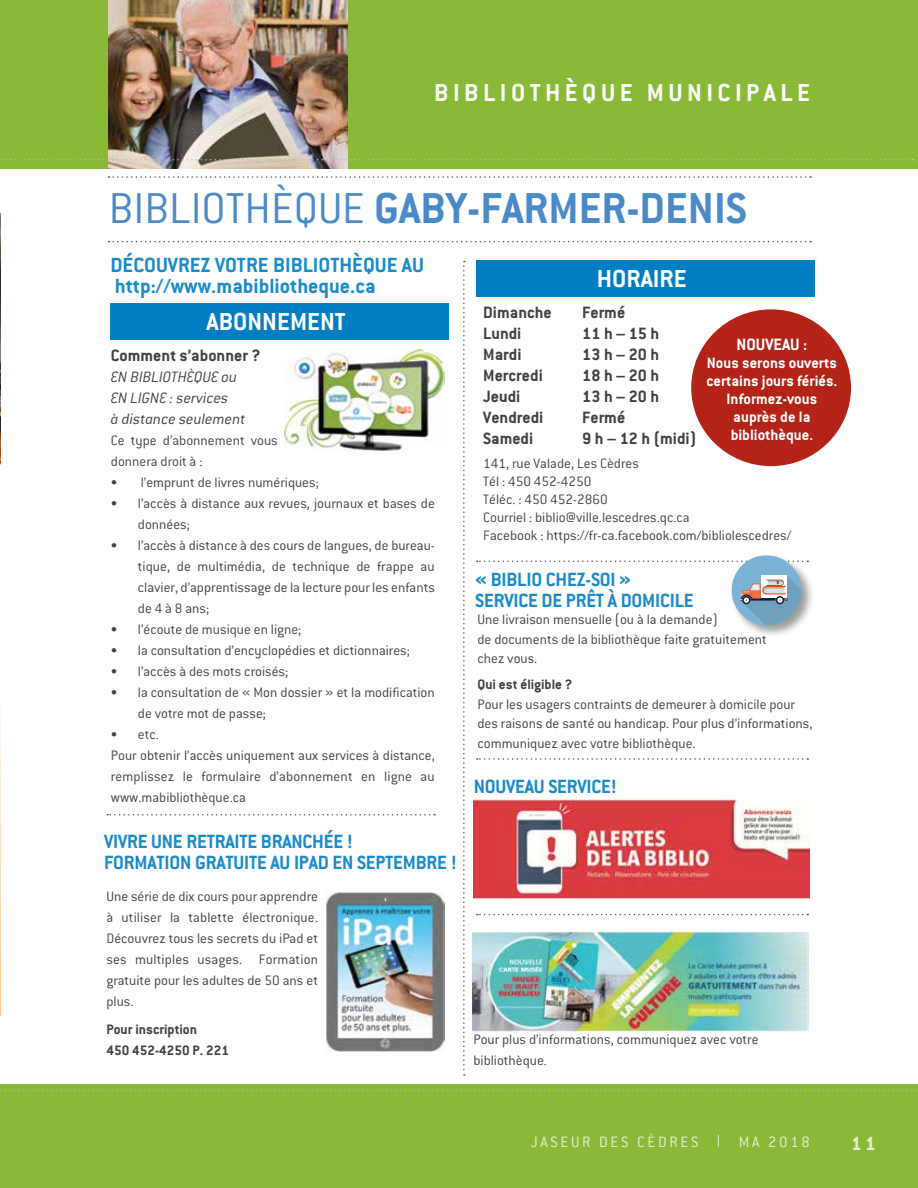
<style>
.page{position:relative;width:918px;height:1188px;background:#fff}
.page>*{position:absolute;margin:0;border:0;box-sizing:border-box;transform-origin:0 0}
.t1{font:700 47.55px "Conduit ITC";color:#4a8ac8}
.t2{font:700 27px "Conduit ITC";letter-spacing:.165em;color:#fff}
.t3{font:700 27px "Conduit ITC";color:#fff}
.t4{font:700 22.5px/21px "Conduit ITC";color:#1a8ac9}
.t5{font:700 21px/21px "Conduit ITC";letter-spacing:-.01em;color:#1a8ac9}
.t6{font:700 21px "Conduit ITC";color:#e8f0da}
.t7{font:700 18px "Conduit ITC";color:#414042}
.t8{font:700 18px "Conduit ITC";color:#fff}
.t9{font:700 16.5px/18px "Conduit ITC";color:#fff;text-align:center}
.t10{font:italic 300 16.5px/21px "Conduit ITC";color:#414042}
.t11{font:300 16.5px "Conduit ITC";letter-spacing:.165em;color:#e8f0da}
.t12{font:300 15px/21px "Conduit ITC";color:#414042}
.t13{font:700 15px/21px "Conduit ITC";color:#414042}
.s1{font-weight:300}
.s2{font-family:"Helvetica"}
</style>
<div class="page">
<div style="left:0;top:0;width:918px;height:169px;background:#8ab937"></div>
<div style="left:0;top:1084px;width:918px;height:104px;background:#8ab937"></div>
<img style="left:108px;top:0;width:239px;height:169px">
<svg style="left:0;top:703px;width:1px;height:313px"></svg>
<img style="left:0;top:213px;width:1px;height:251px">
<svg style="left:0;top:1090px;width:918px;height:1px"></svg>
<svg style="left:0;top:159px;width:918px;height:2px"></svg>
<div style="left:110px;top:304px;width:339px;height:36px;background:#007dc3"></div>
<div style="left:476px;top:261px;width:338px;height:36px;background:#007dc3"></div>
<svg style="left:463px;top:261px;width:2px;height:815px"></svg>
<svg style="left:109px;top:176px;width:702px;height:2px"></svg>
<svg style="left:109px;top:241px;width:702px;height:1px"></svg>
<img style="left:285px;top:349px;width:159px;height:101px">
<svg style="left:107px;top:814px;width:328px;height:2px"></svg>
<svg style="left:477px;top:758px;width:331px;height:2px"></svg>
<svg style="left:477px;top:914px;width:331px;height:1px"></svg>
<img style="left:326px;top:891px;width:118px;height:160px">
<div style="left:730px;top:554px;width:85px;height:85px;background:#000;opacity:.39"></div>
<svg style="left:477px;top:555px;width:331px;height:70px"></svg>
<img style="left:474px;top:800px;width:336px;height:99px">
<img style="left:472px;top:932px;width:336px;height:99px">
<div style="left:691px;top:309px;width:160px;height:157px;background:#b32317;border-radius:50%"></div>
<h2 class="t2" style="left:434px;top:76px;width:377px">BIBLIOTHÈQUE MUNICIPALE</h2>
<h1 class="t1" style="left:109px;top:181px;width:640px"><span class="s1">BIBLIOTHÈQUE</span> GABY-FARMER-DENIS</h1>
<h3 class="t4" style="left:110px;top:254px;width:315px">DÉCOUVREZ VOTRE BIBLIOTHÈQUE AU http://www.mabibliotheque.ca</h3>
<h2 class="t3" style="left:207px;top:306px;width:141px">ABONNEMENT</h2>
<p class="t7" style="left:111px;top:345px;width:151px">Comment s’abonner ?</p>
<p class="t10" style="left:111px;top:366px;width:136px">EN BIBLIOTHÈQUE ou<br>EN LIGNE : services<br>à distance seulement</p>
<p class="t12" style="left:111px;top:430px;width:168px">Ce type d’abonnement vous donnera droit à :</p>
<p class="t12" style="left:111px;top:472px;width:209px">• l’emprunt de livres numériques;</p>
<p class="t12" style="left:138px;top:493px;width:299px;text-indent:-27px">• l’accès à distance aux revues, journaux et bases de données;</p>
<p class="t12" style="left:138px;top:535px;width:299px;text-align:justify;text-indent:-27px">• l’accès à distance à des cours de langues, de bureau&shy;tique, de multimédia, de technique de frappe au clavier, d’apprentissage de la lecture pour les enfants de 4 à 8 ans;</p>
<p class="t12" style="left:111px;top:619px;width:192px">• l’écoute de musique en ligne;</p>
<p class="t12" style="left:111px;top:640px;width:301px">• la consultation d’encyclopédies et dictionnaires;</p>
<p class="t12" style="left:111px;top:661px;width:179px">• l’accès à des mots croisés;</p>
<p class="t12" style="left:138px;top:682px;width:298px;text-indent:-27px">• la consultation de « Mon dossier » et la modification de votre mot de passe;</p>
<p class="t12" style="left:111px;top:724px;width:325px">• etc.<br>Pour obtenir l’accès uniquement aux services à distance, remplissez le formulaire d’abonnement en ligne au www.mabibliothèque.ca</p>
<h3 class="t5" style="left:104px;top:830px;width:354px">VIVRE UNE RETRAITE BRANCHÉE !<br>FORMATION GRATUITE AU IPAD EN SEPTEMBRE !</h3>
<p class="t12" style="left:106px;top:886px;width:213px;text-align:justify">Une série de dix cours pour apprendre à utiliser la tablette électronique.<br>Découvrez tous les secrets du iPad et ses multiples usages. Formation gratuite pour les adultes de 50 ans et plus.</p>
<p class="t13" style="left:106px;top:1019px;width:124px">Pour inscription<br>450 452-4250 P. 221</p>
<h2 class="t3" style="left:597px;top:263px;width:91px">HORAIRE</h2>
<p class="t7" style="left:483px;top:302px;width:70px">Dimanche</p>
<p class="t7" style="left:582px;top:302px;width:45px">Fermé</p>
<p class="t7" style="left:483px;top:323px;width:40px">Lundi</p>
<p class="t7" style="left:582px;top:323px;width:79px">11 h – 15 h</p>
<p class="t7" style="left:483px;top:344px;width:40px">Mardi</p>
<p class="t7" style="left:582px;top:344px;width:79px">13 h – 20 h</p>
<p class="t7" style="left:483px;top:365px;width:61px">Mercredi</p>
<p class="t7" style="left:582px;top:365px;width:79px">18 h – 20 h</p>
<p class="t7" style="left:483px;top:386px;width:39px">Jeudi</p>
<p class="t7" style="left:582px;top:386px;width:79px">13 h – 20 h</p>
<p class="t7" style="left:483px;top:407px;width:62px">Vendredi</p>
<p class="t7" style="left:582px;top:407px;width:45px">Fermé</p>
<p class="t7" style="left:483px;top:428px;width:52px">Samedi</p>
<p class="t7" style="left:582px;top:428px;width:116px">9 h – 12 h (midi)</p>
<p class="t12" style="left:483px;top:454px;width:310px;line-height:18px">141, rue Valade, Les Cèdres<br>Tél : 450 452-4250<br>Téléc. : 450 452-2860<br>Courriel : biblio@ville.lescedres.qc.ca<br>Facebook : https://fr-ca.facebook.com/bibliolescedres/</p>
<p class="t8" style="left:737px;top:334px;width:72px">NOUVEAU :</p>
<p class="t9" style="left:706px;top:354px;width:133px">Nous serons ouverts certains jours fériés.<br>Informez-vous auprès de la bibliothèque.</p>
<h3 class="t5" style="left:475px;top:568px;width:220px">« BIBLIO CHEZ-SOI »<br>SERVICE DE PRÊT À DOMICILE</h3>
<p class="t12" style="left:478px;top:610px;width:291px;line-height:19.5px">Une livraison mensuelle (ou à la demande)<br>de documents de la bibliothèque faite gratuitement chez vous.</p>
<p class="t13" style="left:478px;top:674px;width:97px">Qui est éligible ?</p>
<p class="t12" style="left:478px;top:695px;width:337px;line-height:19.5px">Pour les usagers contraints de demeurer à domicile pour des raisons de santé ou handicap. Pour plus d’informations, communiquez avec votre bibliothèque.</p>
<h3 class="t5" style="left:474px;top:775px;width:144px">NOUVEAU SERVICE!</h3>
<p class="t12" style="left:473px;top:1029px;width:287px">Pour plus d’informations, communiquez avec votre bibliothèque.</p>
<p class="t11" style="left:531px;top:1133px;width:281px">JASEUR DES CÈDRES <span class="s2">|</span> MA 2018</p>
<h3 class="t6" style="left:851px;top:1131px;width:26px">11</h3>
</div>
